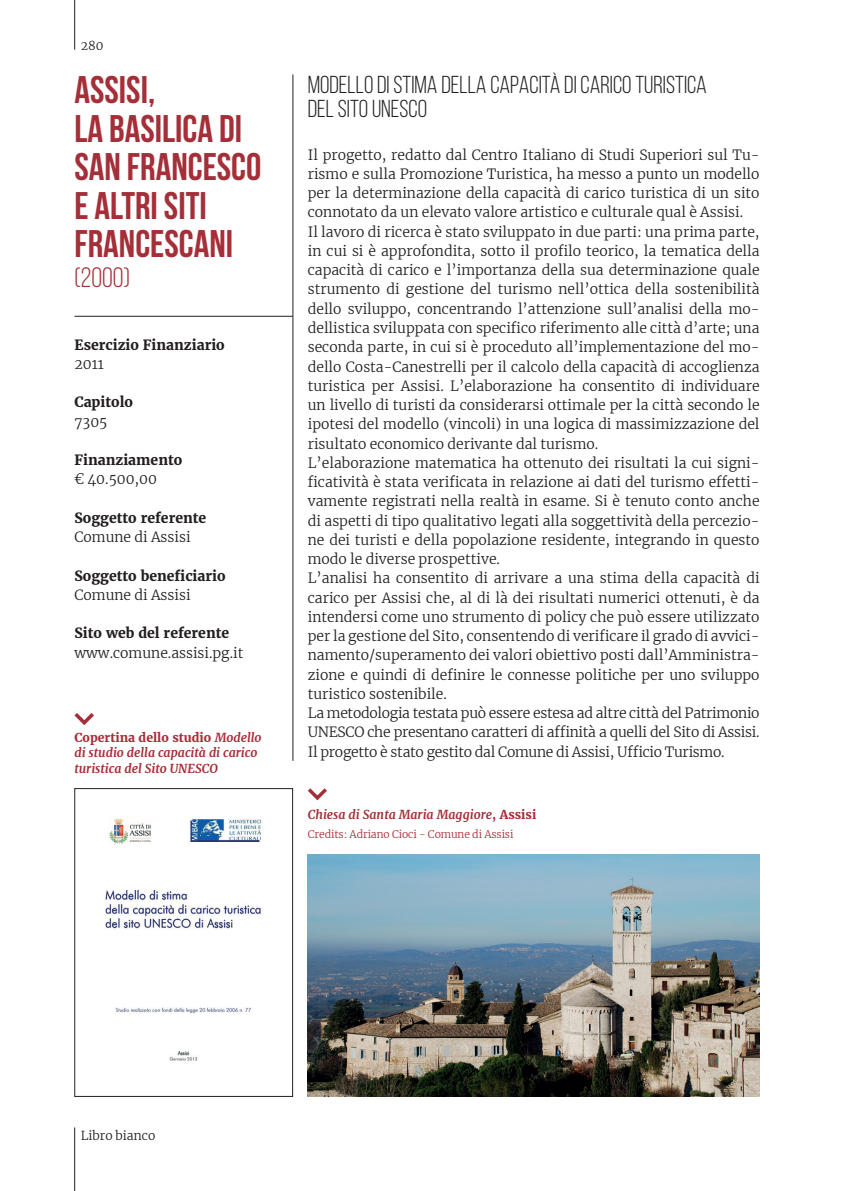
<style>
.page{position:relative;width:844px;height:1191px;background:#fff}
.page>*{position:absolute;margin:0;border:0;box-sizing:border-box;transform-origin:0 0}
.t1{font:700 38.5px/38.5px "Bebas Neue";color:#a52f38}
.t2{font:28px "Bebas Neue";color:#a52f38}
.t3{font:24.5px/24.5px "Bebas Neue";color:#231f20}
.t4{font:300 14px/19.2px "Merriweather";color:#231f20}
.t5{font:700 14px "Merriweather";color:#231f20}
.t6{font:italic 700 12.25px/15.8px "Merriweather";color:#a52f38}
.t7{font:300 12.25px "Merriweather";color:#231f20}
.t8{font:300 10.5px "Merriweather";letter-spacing:-.01em;color:#a52f38}
.s1{font-style:normal}
</style>
<div class="page">
<hr style="left:74px;top:0;width:1px;height:50px;background:#231f20">
<hr style="left:74px;top:1127px;width:1px;height:64px;background:#231f20">
<hr style="left:292px;top:74px;width:1px;height:687px;background:#231f20">
<hr style="left:74px;top:316px;width:219px;height:1px;background:#231f20">
<svg style="left:74px;top:713px;width:20px;height:13px"></svg>
<img style="left:105px;top:818px;width:157px;height:243px">
<div style="left:74px;top:788px;width:219px;height:308px;border:1px solid #231f20"></div>
<img style="left:308px;top:854px;width:451px;height:242px">
<svg style="left:308px;top:788px;width:19px;height:13px"></svg>
<p class="t7" style="left:81px;top:37px;width:24px">280</p>
<h1 class="t1" style="left:74px;top:70px;width:188px">ASSISI,<br>LA BASILICA DI<br>SAN FRANCESCO<br>E ALTRI SITI<br>FRANCESCANI</h1>
<h2 class="t2" style="left:74px;top:262px;width:57px">(2000)</h2>
<p class="t5" style="left:74px;top:336px;width:152px">Esercizio Finanziario</p>
<p class="t4" style="left:74px;top:354px;width:31px">2011</p>
<p class="t5" style="left:74px;top:393px;width:60px">Capitolo</p>
<p class="t4" style="left:74px;top:411px;width:34px">7305</p>
<p class="t5" style="left:74px;top:451px;width:109px">Finanziamento</p>
<p class="t4" style="left:74px;top:469px;width:84px">€ 40.500,00</p>
<p class="t5" style="left:74px;top:509px;width:133px">Soggetto referente</p>
<p class="t4" style="left:74px;top:527px;width:118px">Comune di Assisi</p>
<p class="t5" style="left:74px;top:567px;width:153px">Soggetto beneficiario</p>
<p class="t4" style="left:74px;top:585px;width:118px">Comune di Assisi</p>
<p class="t5" style="left:74px;top:624px;width:156px">Sito web del referente</p>
<p class="t4" style="left:74px;top:642px;width:170px">www.comune.assisi.pg.it</p>
<p class="t6" style="left:74px;top:729px;width:188px"><span class="s1">Copertina dello studio</span> Modello di studio della capacità di carico turistica del Sito UNESCO</p>
<h3 class="t3" style="left:308px;top:72px;width:400px">MODELLO DI STIMA DELLA CAPACITÀ DI CARICO TURISTICA<br>DEL SITO UNESCO</h3>
<p class="t4" style="left:308px;top:145px;width:453px">Il progetto, redatto dal Centro Italiano di Studi Superiori sul Tu&shy;rismo e sulla Promozione Turistica, ha messo a punto un modello per la determinazione della capacità di carico turistica di un sito connotato da un elevato valore artistico e culturale qual è Assisi.<br>Il lavoro di ricerca è stato sviluppato in due parti: una prima parte, in cui si è approfondita, sotto il profilo teorico, la tematica della capacità di carico e l’importanza della sua determinazione quale strumento di gestione del turismo nell’ottica della sostenibilità dello sviluppo, concentrando l’attenzione sull’analisi della mo&shy;dellistica sviluppata con specifico riferimento alle città d’arte; una seconda parte, in cui si è proceduto all’implementazione del mo&shy;dello Costa-Canestrelli per il calcolo della capacità di accoglienza turistica per Assisi. L’elaborazione ha consentito di individuare un livello di turisti da considerarsi ottimale per la città secondo le ipotesi del modello (vincoli) in una logica di massimizzazione del risultato economico derivante dal turismo.<br>L’elaborazione matematica ha ottenuto dei risultati la cui signi&shy;ficatività è stata verificata in relazione ai dati del turismo effetti&shy;vamente registrati nella realtà in esame. Si è tenuto conto anche di aspetti di tipo qualitativo legati alla soggettività della percezio&shy;ne dei turisti e della popolazione residente, integrando in questo modo le diverse prospettive.<br>L’analisi ha consentito di arrivare a una stima della capacità di carico per Assisi che, al di là dei risultati numerici ottenuti, è da intendersi come uno strumento di policy che può essere utilizzato per la gestione del Sito, consentendo di verificare il grado di avvici&shy;namento/superamento dei valori obiettivo posti dall’Amministra&shy;zione e quindi di definire le connesse politiche per uno sviluppo turistico sostenibile.<br>La metodologia testata può essere estesa ad altre città del Patrimonio UNESCO che presentano caratteri di affinità a quelli del Sito di Assisi.<br>Il progetto è stato gestito dal Comune di Assisi, Ufficio Turismo.</p>
<p class="t6" style="left:308px;top:806px;width:230px">Chiesa di Santa Maria Maggiore<span class="s1">, Assisi</span></p>
<p class="t8" style="left:308px;top:826px;width:207px">Credits: Adriano Cioci - Comune di Assisi</p>
<p class="t7" style="left:81px;top:1126px;width:76px">Libro bianco</p>
</div>
